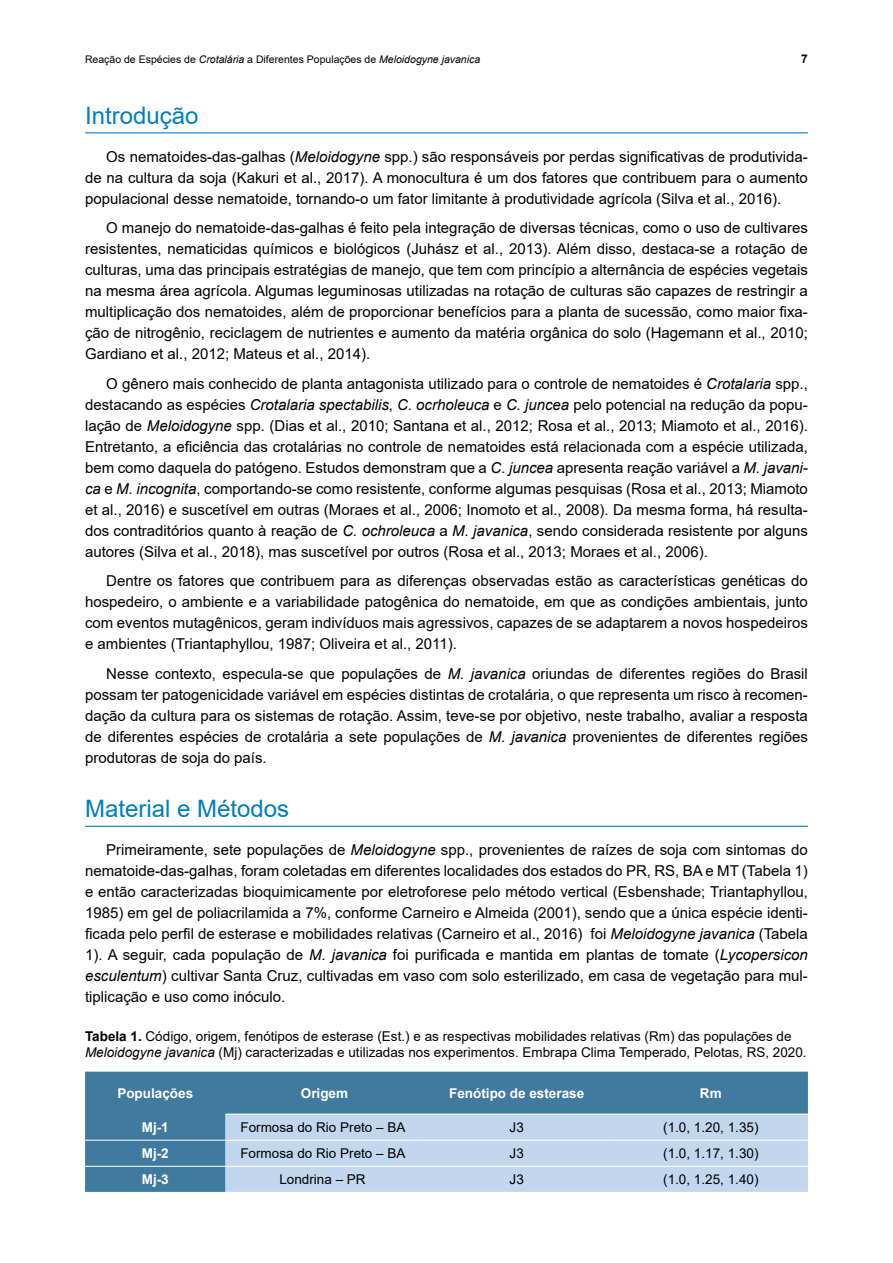
<style>
.page{position:relative;width:893px;height:1263px;background:#fff}
.page>*{position:absolute;margin:0;border:0;box-sizing:border-box;transform-origin:0 0}
.t1{font:24px "Arial";color:#007dbe}
.t2{font:15px/21px "Arial";color:#000;text-align:justify}
.t3{font:13.5px/16.2px "Arial";color:#000}
.t4{font:700 13.5px "Arial";color:#fff}
.t5{font:700 12px "Arial";color:#000}
.t6{font:10.5px "Arial";color:#000}
.s1{font-style:italic}
.s2{font-weight:700}
</style>
<div class="page">
<hr style="left:85px;top:132px;width:723px;height:1px;background:#007dbe">
<hr style="left:85px;top:826px;width:723px;height:1px;background:#007dbe">
<div style="left:85px;top:1072px;width:723px;height:120px;background:#407a9f"></div>
<div style="left:226px;top:1115px;width:582px;height:77px;background:#c2d7ed"></div>
<hr style="left:85px;top:1140px;width:141px;height:1px;background:#fff">
<hr style="left:85px;top:1166px;width:141px;height:1px;background:#fff">
<hr style="left:226px;top:1114px;width:194px;height:1px;background:#fff">
<hr style="left:420px;top:1114px;width:194px;height:1px;background:#fff">
<hr style="left:614px;top:1114px;width:194px;height:1px;background:#fff">
<hr style="left:226px;top:1140px;width:194px;height:1px;background:#fff">
<hr style="left:420px;top:1140px;width:194px;height:1px;background:#fff">
<hr style="left:614px;top:1140px;width:194px;height:1px;background:#fff">
<hr style="left:226px;top:1166px;width:194px;height:1px;background:#fff">
<hr style="left:420px;top:1166px;width:194px;height:1px;background:#fff">
<hr style="left:614px;top:1166px;width:194px;height:1px;background:#fff">
<p class="t6" style="left:85px;top:52px;width:397px">Reação de Espécies de <span class="s1">Crotalária</span> a Diferentes Populações de <span class="s1">Meloidogyne javanica</span></p>
<p class="t5" style="left:801px;top:50px;width:8px">7</p>
<h1 class="t1" style="left:85px;top:99px;width:115px">Introdução</h1>
<p class="t2" style="left:85px;top:146px;width:724px;text-indent:21px">Os nematoides-das-galhas (<span class="s1">Meloidogyne</span> spp.) são responsáveis por perdas significativas de produtivida&shy;de na cultura da soja (Kakuri et al., 2017). A monocultura é um dos fatores que contribuem para o aumento populacional desse nematoide, tornando-o um fator limitante à produtividade agrícola (Silva et al., 2016).</p>
<p class="t2" style="left:85px;top:217px;width:724px;text-indent:21px">O manejo do nematoide-das-galhas é feito pela integração de diversas técnicas, como o uso de cultivares resistentes, nematicidas químicos e biológicos (Juhász et al., 2013). Além disso, destaca-se a rotação de culturas, uma das principais estratégias de manejo, que tem com princípio a alternância de espécies vegetais na mesma área agrícola. Algumas leguminosas utilizadas na rotação de culturas são capazes de restringir a multiplicação dos nematoides, além de proporcionar benefícios para a planta de sucessão, como maior fixa&shy;ção de nitrogênio, reciclagem de nutrientes e aumento da matéria orgânica do solo (Hagemann et al., 2010; Gardiano et al., 2012; Mateus et al., 2014).</p>
<p class="t2" style="left:85px;top:373px;width:724px;text-indent:21px">O gênero mais conhecido de planta antagonista utilizado para o controle de nematoides é <span class="s1">Crotalaria</span> spp., destacando as espécies <span class="s1">Crotalaria spectabilis</span>, <span class="s1">C. ocrholeuca</span> e <span class="s1">C. juncea</span> pelo potencial na redução da popu&shy;lação de <span class="s1">Meloidogyne</span> spp. (Dias et al., 2010; Santana et al., 2012; Rosa et al., 2013; Miamoto et al., 2016).<br>Entretanto, a eficiência das crotalárias no controle de nematoides está relacionada com a espécie utilizada, bem como daquela do patógeno. Estudos demonstram que a <span class="s1">C. juncea</span> apresenta reação variável a <span class="s1">M. javani&shy;ca</span> e <span class="s1">M. incognita</span>, comportando-se como resistente, conforme algumas pesquisas (Rosa et al., 2013; Miamoto et al., 2016) e suscetível em outras (Moraes et al., 2006; Inomoto et al., 2008). Da mesma forma, há resulta&shy;dos contraditórios quanto à reação de <span class="s1">C. ochroleuca</span> a <span class="s1">M. javanica</span>, sendo considerada resistente por alguns autores (Silva et al., 2018), mas suscetível por outros (Rosa et al., 2013; Moraes et al., 2006).</p>
<p class="t2" style="left:85px;top:570px;width:724px;text-indent:21px">Dentre os fatores que contribuem para as diferenças observadas estão as características genéticas do hospedeiro, o ambiente e a variabilidade patogênica do nematoide, em que as condições ambientais, junto com eventos mutagênicos, geram indivíduos mais agressivos, capazes de se adaptarem a novos hospedeiros e ambientes (Triantaphyllou, 1987; Oliveira et al., 2011).</p>
<p class="t2" style="left:85px;top:663px;width:724px;text-indent:21px">Nesse contexto, especula-se que populações de <span class="s1">M. javanica</span> oriundas de diferentes regiões do Brasil possam ter patogenicidade variável em espécies distintas de crotalária, o que representa um risco à recomen&shy;dação da cultura para os sistemas de rotação. Assim, teve-se por objetivo, neste trabalho, avaliar a resposta de diferentes espécies de crotalária a sete populações de <span class="s1">M. javanica</span> provenientes de diferentes regiões produtoras de soja do país<span class="s1">.</span></p>
<h1 class="t1" style="left:85px;top:792px;width:206px">Material e Métodos</h1>
<p class="t2" style="left:85px;top:839px;width:724px;text-indent:21px">Primeiramente, sete populações de <span class="s1">Meloidogyne</span> spp., provenientes de raízes de soja com sintomas do nematoide-das-galhas, foram coletadas em diferentes localidades dos estados do PR, RS, BA e MT (Tabela 1) e então caracterizadas bioquimicamente por eletroforese pelo método vertical (Esbenshade; Triantaphyllou, 1985) em gel de poliacrilamida a 7%, conforme Carneiro e Almeida (2001), sendo que a única espécie identi&shy;ficada pelo perfil de esterase e mobilidades relativas (Carneiro et al., 2016) foi <span class="s1">Meloidogyne javanica</span> (Tabela 1). A seguir, cada população de <span class="s1">M. javanica</span> foi purificada e mantida em plantas de tomate (<span class="s1">Lycopersicon esculentum</span>) cultivar Santa Cruz, cultivadas em vaso com solo esterilizado, em casa de vegetação para mul&shy;tiplicação e uso como inóculo.</p>
<p class="t3" style="left:85px;top:1028px;width:723px"><span class="s2">Tabela 1.</span> Código, origem, fenótipos de esterase (Est.) e as respectivas mobilidades relativas (Rm) das populações de<br><span class="s1">Meloidogyne javanica</span> (Mj) caracterizadas e utilizadas nos experimentos. Embrapa Clima Temperado, Pelotas, RS, 2020.</p>
<p class="t4" style="left:117px;top:1083px;width:77px">Populações</p>
<p class="t4" style="left:301px;top:1083px;width:49px">Origem</p>
<p class="t4" style="left:449px;top:1083px;width:137px">Fenótipo de esterase</p>
<p class="t4" style="left:700px;top:1083px;width:23px">Rm</p>
<p class="t4" style="left:142px;top:1118px;width:28px">Mj-1</p>
<p class="t3" style="left:240px;top:1119px;width:167px">Formosa do Rio Preto – BA</p>
<p class="t3" style="left:510px;top:1119px;width:16px">J3</p>
<p class="t3" style="left:663px;top:1119px;width:97px">(1.0, 1.20, 1.35)</p>
<p class="t4" style="left:142px;top:1144px;width:28px">Mj-2</p>
<p class="t3" style="left:240px;top:1145px;width:167px">Formosa do Rio Preto – BA</p>
<p class="t3" style="left:510px;top:1145px;width:16px">J3</p>
<p class="t3" style="left:663px;top:1145px;width:97px">(1.0, 1.17, 1.30)</p>
<p class="t4" style="left:142px;top:1170px;width:28px">Mj-3</p>
<p class="t3" style="left:279px;top:1171px;width:88px">Londrina – PR</p>
<p class="t3" style="left:510px;top:1171px;width:16px">J3</p>
<p class="t3" style="left:663px;top:1171px;width:97px">(1.0, 1.25, 1.40)</p>
</div>
